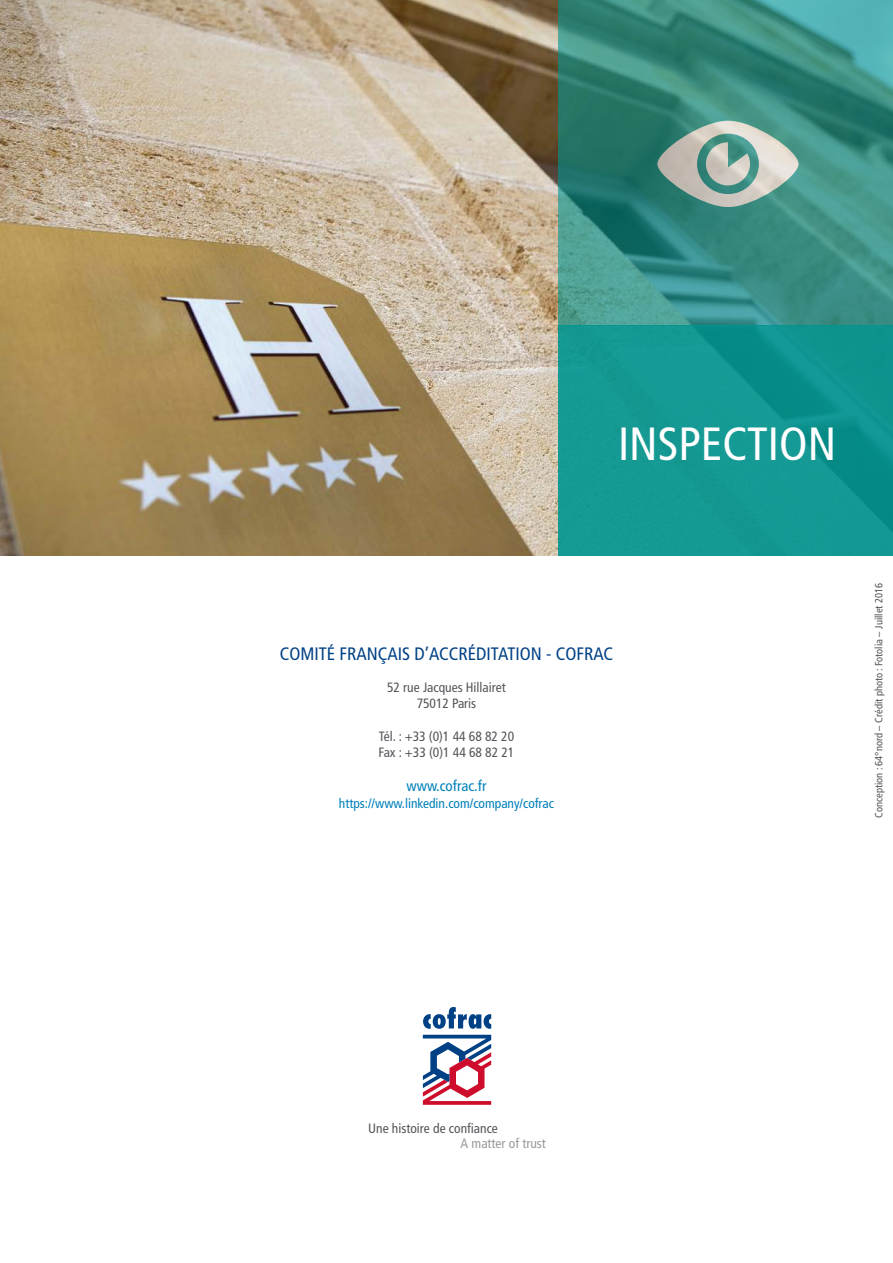
<style>
.page{position:relative;width:893px;height:1263px;background:#fff}
.page>*{position:absolute;margin:0;border:0;box-sizing:border-box;transform-origin:0 0}
.t1{font:condensed 46.5px "Frutiger LT Std";color:#fff}
.t2{font:condensed 18px "Frutiger LT Std";color:#004185}
.t3{font:condensed 15px "Frutiger LT Std";color:#0080ba}
.t4{font:condensed 13.5px/16.2px "Frutiger LT Std";color:#54545a;text-align:center}
.t5{font:condensed 13.5px "Frutiger LT Std";color:#0080ba}
.t6{font:condensed 10.5px "Frutiger LT Std";color:#54545a}
</style>
<div class="page">
<img style="left:0;top:0;width:559px;height:556px">
<svg style="left:423px;top:1007px;width:68px;height:22px"></svg>
<svg style="left:423px;top:1035px;width:68px;height:70px"></svg>
<svg style="left:559px;top:0;width:334px;height:325px;background:#398c82"></svg>
<svg style="left:657px;top:121px;width:142px;height:86px;background:#8cada3"></svg>
<div style="left:559px;top:325px;width:334px;height:231px;background:linear-gradient(to right,#179b95,#0d928e)"></div>
<h1 class="t1" style="left:618px;top:417px;width:220px">INSPECTION</h1>
<h2 class="t2" style="left:280px;top:643px;width:335px">COMITÉ FRANÇAIS D’ACCRÉDITATION - COFRAC</h2>
<p class="t4" style="left:387px;top:680px;width:120px">52 rue Jacques Hillairet<br>75012 Paris</p>
<p class="t4" style="left:378px;top:728px;width:137px;text-align:left">Tél. : +33 (0)1 44 68 82 20<br>Fax : +33 (0)1 44 68 82 21</p>
<p class="t3" style="left:406px;top:777px;width:81px">www.cofrac.fr</p>
<p class="t5" style="left:339px;top:795px;width:217px">https://www.linkedin.com/company/cofrac</p>
<p class="t6" style="left:873px;top:818px;width:237px;rotate:-90deg">Conception : 64°nord – Crédit photo : Fotolia – Juillet 2016</p>
<p class="t4" style="left:368px;top:1120px;width:131px">Une histoire de confiance</p>
<p class="t4" style="left:461px;top:1135px;width:87px">A matter of trust</p>
</div>
